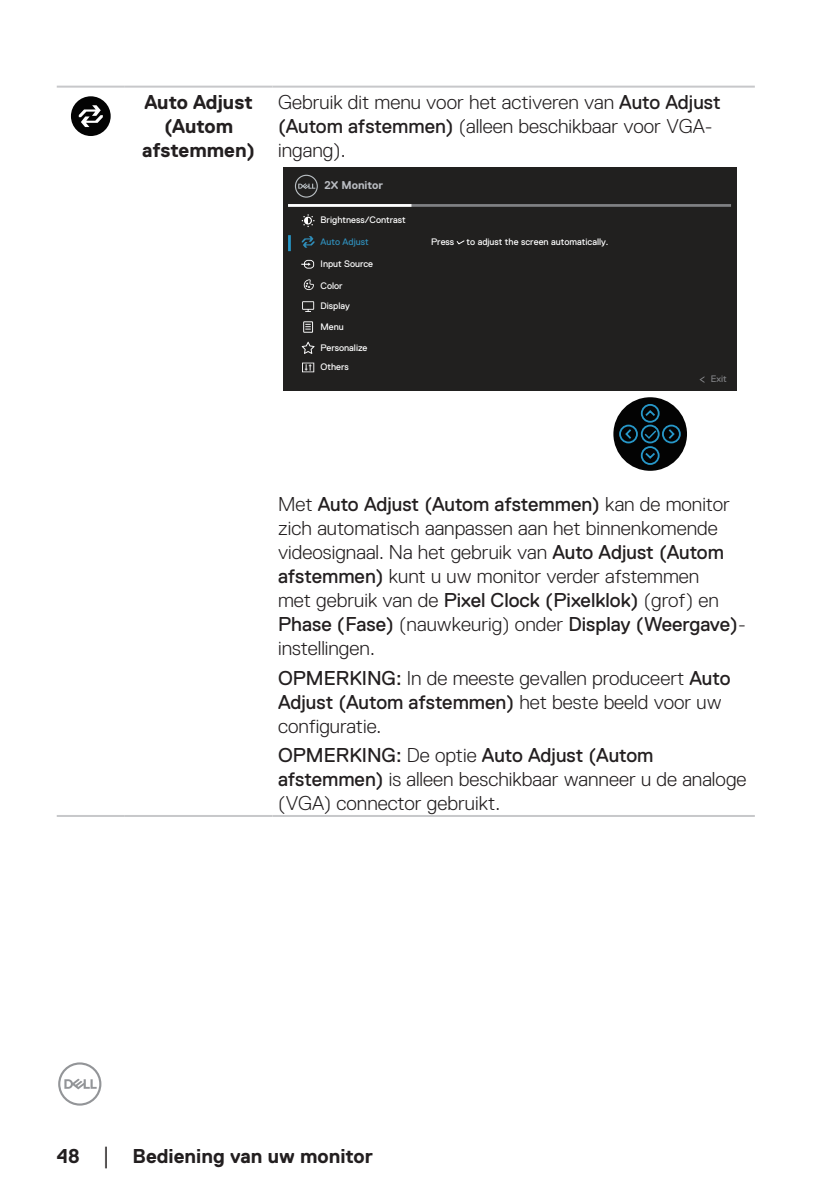
<style>
.page{position:relative;width:840px;height:1191px;background:#fff}
.page>*{position:absolute;margin:0;border:0;box-sizing:border-box;transform-origin:0 0}
.text_OSD_table{font:300 20px/24px "Dell Replica";color:#231f20}
.text_OSD_table-2{font:700 20px/24px "Dell Replica";color:#231f20;text-align:center}
.t1{font:700 11.2px "Dell Replica";color:#babdc2}
.t2{font:9.4px/20.4px "Dell Replica";color:#fff}
.t3{font:9.4px "Dell Replica";color:#2f8eba}
.t4{font:9.4px "Dell Replica";color:#7f8083}
.s1{font-weight:400}
.s2{font-family:"Times New Roman";font-weight:400;font-size:18px}
</style>
<div class="page">
<svg style="left:58px;top:1062px;width:43px;height:43px"></svg>
<hr style="left:125px;top:86px;width:147px;height:2px;background:#c7c8ca">
<hr style="left:272px;top:86px;width:482px;height:2px;background:#c7c8ca">
<hr style="left:57px;top:86px;width:68px;height:2px;background:#c7c8ca">
<hr style="left:57px;top:815px;width:68px;height:2px;background:#c7c8ca">
<hr style="left:125px;top:815px;width:147px;height:2px;background:#c7c8ca">
<hr style="left:272px;top:815px;width:482px;height:2px;background:#c7c8ca">
<div style="left:71px;top:96px;width:40px;height:40px;background:#030303;border-radius:50%"></div>
<svg style="left:79px;top:105px;width:24px;height:22px"></svg>
<div style="left:282px;top:167px;width:454px;height:224px;background:#21201f"></div>
<svg style="left:699px;top:376px;width:5px;height:7px"></svg>
<hr style="left:288px;top:204px;width:442px;height:3px;background:#7f8083">
<hr style="left:288px;top:204px;width:123px;height:3px;background:#fff">
<svg style="left:295px;top:175px;width:22px;height:23px"></svg>
<svg style="left:302px;top:301px;width:12px;height:11px"></svg>
<svg style="left:303px;top:321px;width:10px;height:12px"></svg>
<svg style="left:301px;top:342px;width:13px;height:12px"></svg>
<svg style="left:302px;top:362px;width:12px;height:10px"></svg>
<svg style="left:301px;top:260px;width:13px;height:9px"></svg>
<svg style="left:301px;top:214px;width:13px;height:13px"></svg>
<hr style="left:288px;top:235px;width:3px;height:16px;background:#2797c8">
<div style="left:613px;top:397px;width:73px;height:74px;background:#030303;border-radius:50%"></div>
<svg style="left:618px;top:403px;width:63px;height:63px"></svg>
<svg style="left:301px;top:236px;width:13px;height:12px"></svg>
<svg style="left:456px;top:240px;width:9px;height:5px"></svg>
<svg style="left:303px;top:279px;width:11px;height:11px"></svg>
<p class="text_OSD_table-2" style="left:142px;top:90px;width:114px">Auto Adjust (Autom afstemmen)</p>
<p class="text_OSD_table" style="left:278px;top:90px;width:444px">Gebruik dit menu voor het activeren van <span class="s1">Auto Adjust (Autom afstemmen)</span> (alleen beschikbaar voor VGA&shy;ingang).</p>
<p class="t1" style="left:324px;top:179px;width:60px">2X Monitor</p>
<p class="t2" style="left:320px;top:210px;width:87px">Brightness/Contrast</p>
<p class="t2" style="left:320px;top:254px;width:54px">Input Source</p>
<p class="t3" style="left:320px;top:236px;width:50px">Auto Adjust</p>
<p class="t2" style="left:320px;top:275px;width:24px">Color</p>
<p class="t2" style="left:320px;top:296px;width:31px">Display<br>Menu</p>
<p class="t2" style="left:320px;top:338px;width:48px;line-height:19.6px">Personalize<br>Others</p>
<p class="t2" style="left:431px;top:231px;width:25px">Press</p>
<p class="t2" style="left:466px;top:231px;width:143px">to adjust the screen automatically.</p>
<p class="t4" style="left:710px;top:374px;width:17px">Exit</p>
<p class="text_OSD_table" style="left:278px;top:492px;width:469px">Met <span class="s1">Auto Adjust (Autom afstemmen)</span> kan de monitor zich automatisch aanpassen aan het binnenkomende videosignaal. Na het gebruik van <span class="s1">Auto Adjust (Autom afstemmen)</span> kunt u uw monitor verder afstemmen<br>met gebruik van de <span class="s1">Pixel Clock (Pixelklok)</span> (grof) en <span class="s1">Phase (Fase)</span> (nauwkeurig) onder <span class="s1">Display (Weergave)</span>- instellingen.</p>
<p class="text_OSD_table" style="left:278px;top:666px;width:453px"><span class="s1">OPMERKING:</span> In de meeste gevallen produceert <span class="s1">Auto<br>Adjust (Autom afstemmen)</span> het beste beeld voor uw configuratie.</p>
<p class="text_OSD_table" style="left:278px;top:743px;width:469px"><span class="s1">OPMERKING:</span> De optie <span class="s1">Auto Adjust (Autom afstemmen)</span> is alleen beschikbaar wanneer u de analoge (VGA) connector gebruikt.</p>
<p class="text_OSD_table-2" style="left:57px;top:1143px;width:317px">48 <span class="s2">│</span> Bediening van uw monitor</p>
</div>
